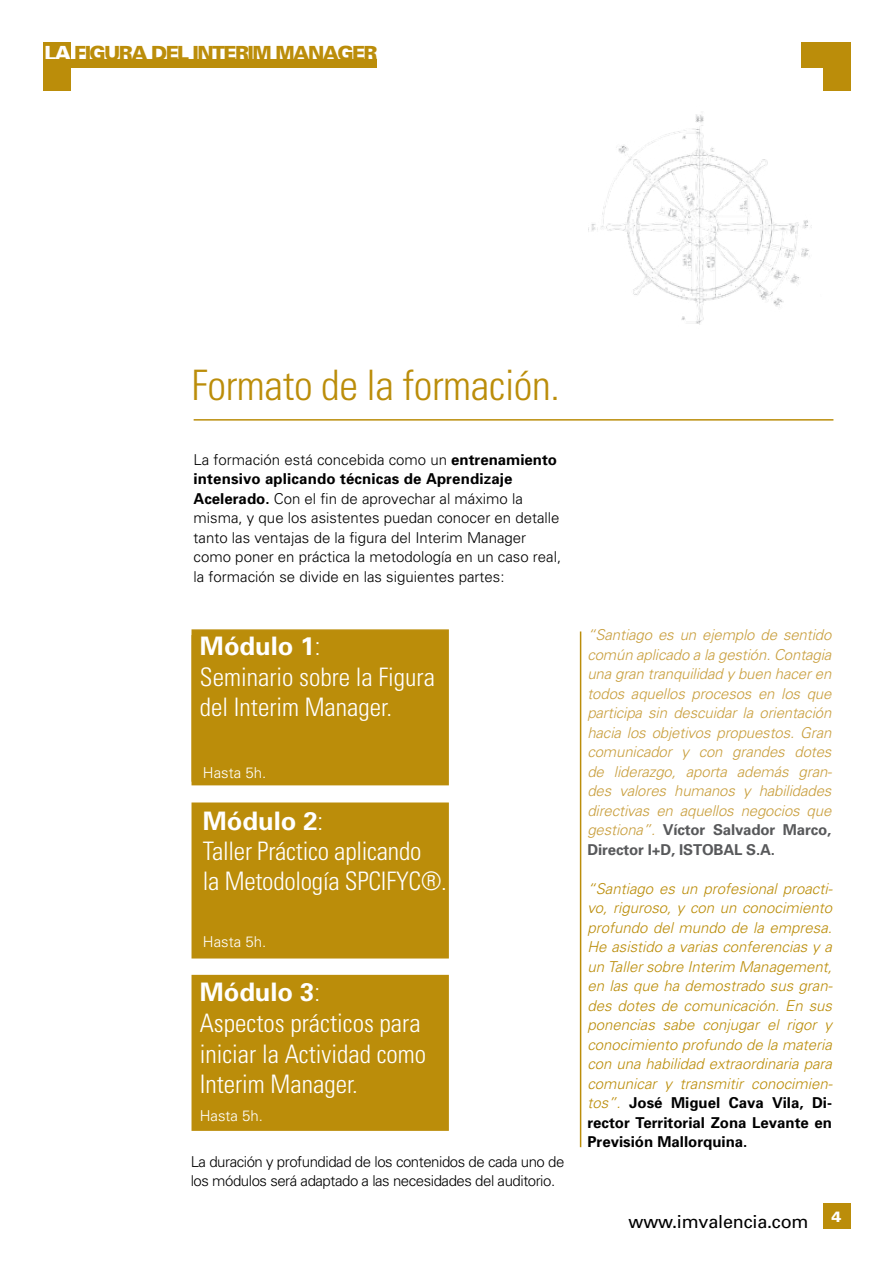
<style>
.page{position:relative;width:893px;height:1263px;background:#fff}
.page>*{position:absolute;margin:0;border:0;box-sizing:border-box;transform-origin:0 0}
.t1{font:300 condensed 42px "Univers";letter-spacing:-.01em;color:#bb8d0a}
.t2{font:300 condensed 25.5px/30.6px "Univers";color:#fff}
.t3{font:900 19.5px "Univers";letter-spacing:-.08em;color:#bb8d0a}
.t4{font:18px "Univers";letter-spacing:-.01em;color:#000}
.t5{font:italic 300 15px/19.5px "Univers";color:#bb8d0a;text-align:justify}
.t6{font:italic 300 15px/19.5px "Univers";letter-spacing:-.01em;color:#c99f3e;text-align:justify}
.t7{font:300 15px/19.5px "Univers";color:#000}
.t8{font:300 15px/19.5px "Univers";letter-spacing:-.03em;color:#000}
.t9{font:300 15px "Univers";color:#fff}
.t10{font:900 15px "Univers";color:#fff}
.s1{color:#fff}
.s2{font-weight:700}
.s3{font-weight:700;font-stretch:normal}
.s4{font-weight:700;font-style:normal;color:#58595b}
.s5{font-weight:700;font-style:normal;color:#000}
</style>
<div class="page">
<div style="left:43px;top:43px;width:28px;height:48px;background:#bb8d0a"></div>
<div style="left:822px;top:1203px;width:28px;height:26px;background:#bb8d0a"></div>
<div style="left:822px;top:43px;width:28px;height:48px;background:#bb8d0a"></div>
<div style="left:801px;top:43px;width:49px;height:25px;background:#bb8d0a"></div>
<div style="left:43px;top:60px;width:334px;height:8px;background:#bb8d0a"></div>
<hr style="left:194px;top:419px;width:639px;height:2px;background:#bb8d0a">
<div style="left:192px;top:802px;width:257px;height:156px;background:#bb8d0a;border:2px solid #bb8d0a"></div>
<div style="left:192px;top:975px;width:257px;height:156px;background:#bb8d0a;border:2px solid #bb8d0a"></div>
<hr style="left:580px;top:631px;width:1px;height:516px;background:#bb8d0a">
<div style="left:192px;top:629px;width:257px;height:156px;background:#bb8d0a;border:2px solid #bb8d0a"></div>
<hr style="left:192px;top:635px;width:1px;height:147px;background:#bb8d0a">
<img style="left:588px;top:114px;width:224px;height:211px">
<h3 class="t3" style="left:44px;top:41px;width:335px"><span class="s1">LA</span> FIGURA DEL INTERIM MANAGER</h3>
<h1 class="t1" style="left:192px;top:360px;width:370px">Formato de la formación.</h1>
<p class="t7" style="left:194px;top:449px;width:369px">La formación está concebida como un <span class="s2">entrenamiento intensivo aplicando técnicas de Aprendizaje Acelerado.</span> Con el fin de aprovechar al máximo la misma, y que los asistentes puedan conocer en detalle tanto las ventajas de la figura del Interim Manager como poner en práctica la metodología en un caso real, la formación se divide en las siguientes partes:</p>
<h2 class="t2" style="left:200px;top:631px;width:237px"><span class="s3">Módulo 1</span>:<br>Seminario sobre la Figura del Interim Manager.</h2>
<p class="t9" style="left:203px;top:763px;width:65px">Hasta 5h.</p>
<h2 class="t2" style="left:203px;top:806px;width:245px;line-height:30px"><span class="s3">Módulo 2</span>:<br>Taller Práctico aplicando<br>la Metodología SPCIFYC®.</h2>
<p class="t9" style="left:203px;top:933px;width:65px">Hasta 5h.</p>
<h2 class="t2" style="left:200px;top:977px;width:228px"><span class="s3">Módulo 3</span>:<br>Aspectos prácticos para iniciar la Actividad como<br>Interim Manager.</h2>
<p class="t9" style="left:200px;top:1106px;width:65px">Hasta 5h.</p>
<p class="t8" style="left:191px;top:1151px;width:375px">La duración y profundidad de los contenidos de cada uno de los módulos será adaptado a las necesidades del auditorio.</p>
<p class="t6" style="left:587px;top:625px;width:246px">“Santiago es un ejemplo de sentido común aplicado a la gestión. Contagia una gran tranquilidad y buen hacer en todos aquellos procesos en los que participa sin descuidar la orientación hacia los objetivos propuestos. Gran comunicador y con grandes dotes de liderazgo, aporta además gran&shy;des valores humanos y habilidades directivas en aquellos negocios que gestiona”. <span class="s4">Víctor Salvador Marco, Director I+D, ISTOBAL S.A.</span></p>
<p class="t5" style="left:587px;top:878px;width:247px">“Santiago es un profesional proacti&shy;vo, riguroso, y con un conocimiento profundo del mundo de la empresa.<br>He asistido a varias conferencias y a un Taller sobre Interim Management, en las que ha demostrado sus gran&shy;des dotes de comunicación. En sus ponencias sabe conjugar el rigor y conocimiento profundo de la materia con una habilidad extraordinaria para comunicar y transmitir conocimien&shy;tos”. <span class="s5">José Miguel Cava Vila, Di&shy;rector Territorial Zona Levante en Previsión Mallorquina.</span></p>
<p class="t4" style="left:629px;top:1211px;width:181px">www.imvalencia.com</p>
<p class="t10" style="left:831px;top:1207px;width:12px">4</p>
</div>
